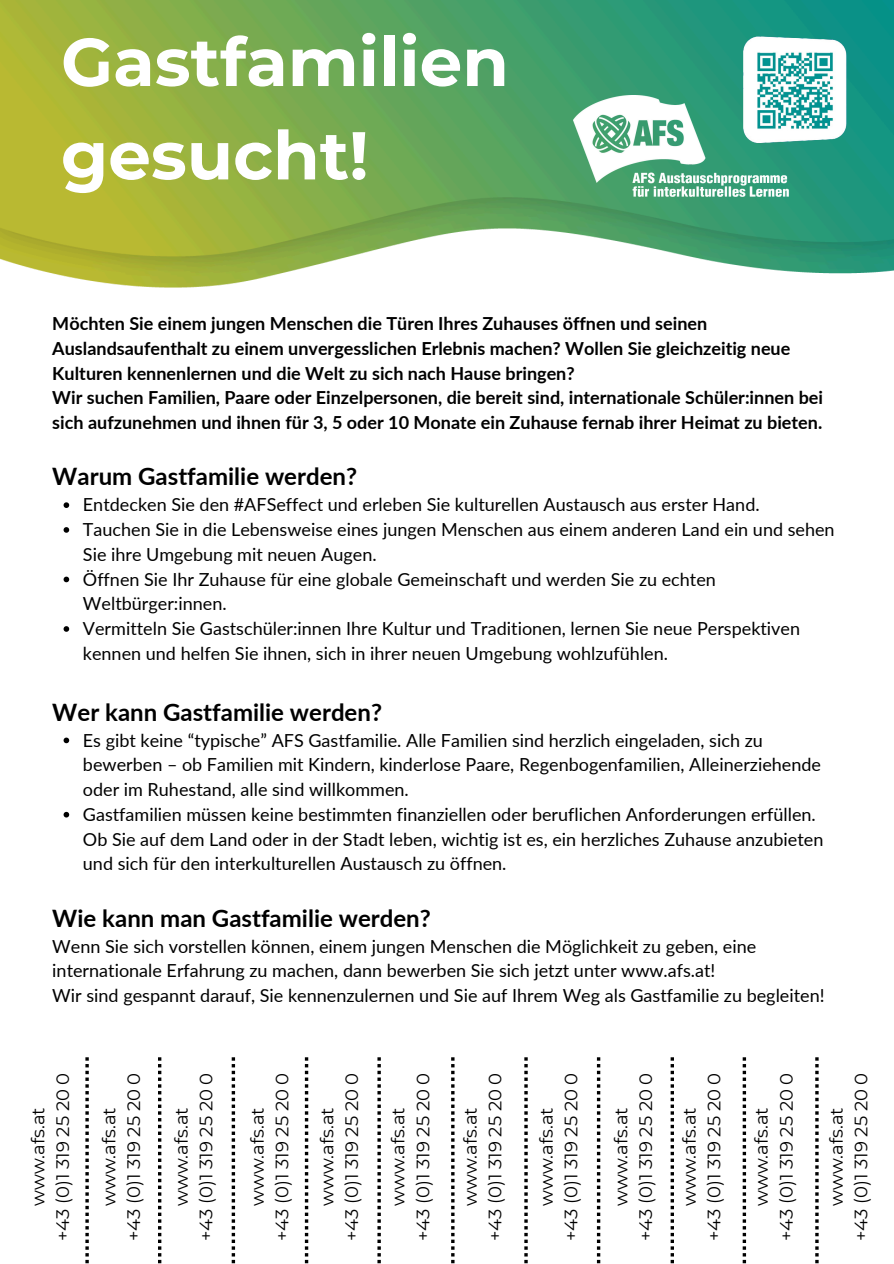
<style>
.page{position:relative;width:894px;height:1264px;background:#fff}
.page>*{position:absolute;margin:0;border:0;box-sizing:border-box;transform-origin:0 0}
.t1{font:700 67.5px/93.3px "Montserrat";color:#fff}
.t2{font:700 24px "Lato";color:#000}
.t3{font:18px/24.8px "Lato";color:#000}
.t4{font:700 18px/24.8px "Lato";color:#000}
.t5{font:18px "Montserrat";color:#000}
</style>
<div class="page">
<img style="left:0;top:0;width:893px;height:288px">
<svg style="left:64px;top:502px;width:5px;height:6px"></svg>
<svg style="left:64px;top:527px;width:5px;height:5px"></svg>
<svg style="left:64px;top:576px;width:5px;height:6px"></svg>
<svg style="left:64px;top:626px;width:5px;height:5px"></svg>
<svg style="left:64px;top:737px;width:5px;height:6px"></svg>
<svg style="left:64px;top:811px;width:5px;height:6px"></svg>
<svg style="left:85px;top:1057px;width:4px;height:207px"></svg>
<svg style="left:158px;top:1057px;width:3px;height:207px"></svg>
<svg style="left:232px;top:1057px;width:3px;height:207px"></svg>
<svg style="left:305px;top:1057px;width:3px;height:207px"></svg>
<svg style="left:377px;top:1057px;width:4px;height:207px"></svg>
<svg style="left:451px;top:1057px;width:3px;height:207px"></svg>
<svg style="left:524px;top:1057px;width:3px;height:207px"></svg>
<svg style="left:596px;top:1057px;width:4px;height:207px"></svg>
<svg style="left:670px;top:1057px;width:3px;height:207px"></svg>
<svg style="left:742px;top:1057px;width:3px;height:207px"></svg>
<svg style="left:815px;top:1057px;width:3px;height:207px"></svg>
<img style="left:573px;top:95px;width:215px;height:102px">
<img style="left:740px;top:37px;width:117px;height:110px">
<p class="t1" style="left:61px;top:15px;width:449px">Gastfamilien gesucht!</p>
<h1 class="t4" style="left:52px;top:311px;width:772px">Möchten Sie einem jungen Menschen die Türen Ihres Zuhauses öffnen und seinen Auslandsaufenthalt zu einem unvergesslichen Erlebnis machen? Wollen Sie gleichzeitig neue Kulturen kennenlernen und die Welt zu sich nach Hause bringen?<br>Wir suchen Familien, Paare oder Einzelpersonen, die bereit sind, internationale Schüler:innen bei sich aufzunehmen und ihnen für 3, 5 oder 10 Monate ein Zuhause fernab ihrer Heimat zu bieten.</h1>
<p class="t2" style="left:52px;top:462px;width:306px">Warum Gastfamilie werden?</p>
<p class="t3" style="left:83px;top:492px;width:678px">Entdecken Sie den #AFSeffect und erleben Sie kulturellen Austausch aus erster Hand.</p>
<h3 class="t3" style="left:83px;top:517px;width:753px">Tauchen Sie in die Lebensweise eines jungen Menschen aus einem anderen Land ein und sehen<br>Sie ihre Umgebung mit neuen Augen.</h3>
<h2 class="t3" style="left:83px;top:566px;width:634px">Öffnen Sie Ihr Zuhause für eine globale Gemeinschaft und werden Sie zu echten<br>Weltbürger:innen.</h2>
<p class="t3" style="left:83px;top:616px;width:718px">Vermitteln Sie Gastschüler:innen Ihre Kultur und Traditionen, lernen Sie neue Perspektiven kennen und helfen Sie ihnen, sich in ihrer neuen Umgebung wohlzufühlen.</p>
<p class="t2" style="left:52px;top:697px;width:331px">Wer kann Gastfamilie werden?</p>
<p class="t3" style="left:83px;top:727px;width:739px">Es gibt keine “typische” AFS Gastfamilie. Alle Familien sind herzlich eingeladen, sich zu bewerben – ob Familien mit Kindern, kinderlose Paare, Regenbogenfamilien, Alleinerziehende oder im Ruhestand, alle sind willkommen.</p>
<p class="t3" style="left:83px;top:801px;width:741px">Gastfamilien müssen keine bestimmten finanziellen oder beruflichen Anforderungen erfüllen.<br>Ob Sie auf dem Land oder in der Stadt leben, wichtig ist es, ein herzliches Zuhause anzubieten und sich für den interkulturellen Austausch zu öffnen.</p>
<h2 class="t2" style="left:52px;top:903px;width:380px">Wie kann man Gastfamilie werden?</h2>
<p class="t3" style="left:52px;top:933px;width:705px">Wenn Sie sich vorstellen können, einem jungen Menschen die Möglichkeit zu geben, eine internationale Erfahrung zu machen, dann bewerben Sie sich jetzt unter www.afs.at!</p>
<p class="t3" style="left:52px;top:982px;width:773px">Wir sind gespannt darauf, Sie kennenzulernen und Sie auf Ihrem Weg als Gastfamilie zu begleiten!</p>
<p class="t5" style="left:27px;top:1205px;width:100px;rotate:-90deg">www.afs.at</p>
<p class="t5" style="left:52px;top:1240px;width:170px;rotate:-90deg">+43 (0)1 319 25 20 0</p>
<p class="t5" style="left:98px;top:1205px;width:100px;rotate:-90deg">www.afs.at</p>
<p class="t5" style="left:123px;top:1240px;width:170px;rotate:-90deg">+43 (0)1 319 25 20 0</p>
<p class="t5" style="left:170px;top:1205px;width:100px;rotate:-90deg">www.afs.at</p>
<p class="t5" style="left:195px;top:1240px;width:170px;rotate:-90deg">+43 (0)1 319 25 20 0</p>
<p class="t5" style="left:246px;top:1205px;width:100px;rotate:-90deg">www.afs.at</p>
<p class="t5" style="left:271px;top:1240px;width:170px;rotate:-90deg">+43 (0)1 319 25 20 0</p>
<p class="t5" style="left:316px;top:1205px;width:100px;rotate:-90deg">www.afs.at</p>
<p class="t5" style="left:341px;top:1240px;width:170px;rotate:-90deg">+43 (0)1 319 25 20 0</p>
<p class="t5" style="left:387px;top:1205px;width:100px;rotate:-90deg">www.afs.at</p>
<p class="t5" style="left:412px;top:1240px;width:170px;rotate:-90deg">+43 (0)1 319 25 20 0</p>
<p class="t5" style="left:459px;top:1205px;width:100px;rotate:-90deg">www.afs.at</p>
<p class="t5" style="left:484px;top:1240px;width:170px;rotate:-90deg">+43 (0)1 319 25 20 0</p>
<p class="t5" style="left:535px;top:1205px;width:100px;rotate:-90deg">www.afs.at</p>
<p class="t5" style="left:560px;top:1240px;width:170px;rotate:-90deg">+43 (0)1 319 25 20 0</p>
<p class="t5" style="left:610px;top:1205px;width:100px;rotate:-90deg">www.afs.at</p>
<p class="t5" style="left:634px;top:1240px;width:170px;rotate:-90deg">+43 (0)1 319 25 20 0</p>
<p class="t5" style="left:678px;top:1205px;width:100px;rotate:-90deg">www.afs.at</p>
<p class="t5" style="left:703px;top:1240px;width:170px;rotate:-90deg">+43 (0)1 319 25 20 0</p>
<p class="t5" style="left:750px;top:1205px;width:100px;rotate:-90deg">www.afs.at</p>
<p class="t5" style="left:775px;top:1240px;width:170px;rotate:-90deg">+43 (0)1 319 25 20 0</p>
<p class="t5" style="left:825px;top:1205px;width:100px;rotate:-90deg">www.afs.at</p>
<p class="t5" style="left:849px;top:1240px;width:170px;rotate:-90deg">+43 (0)1 319 25 20 0</p>
</div>
